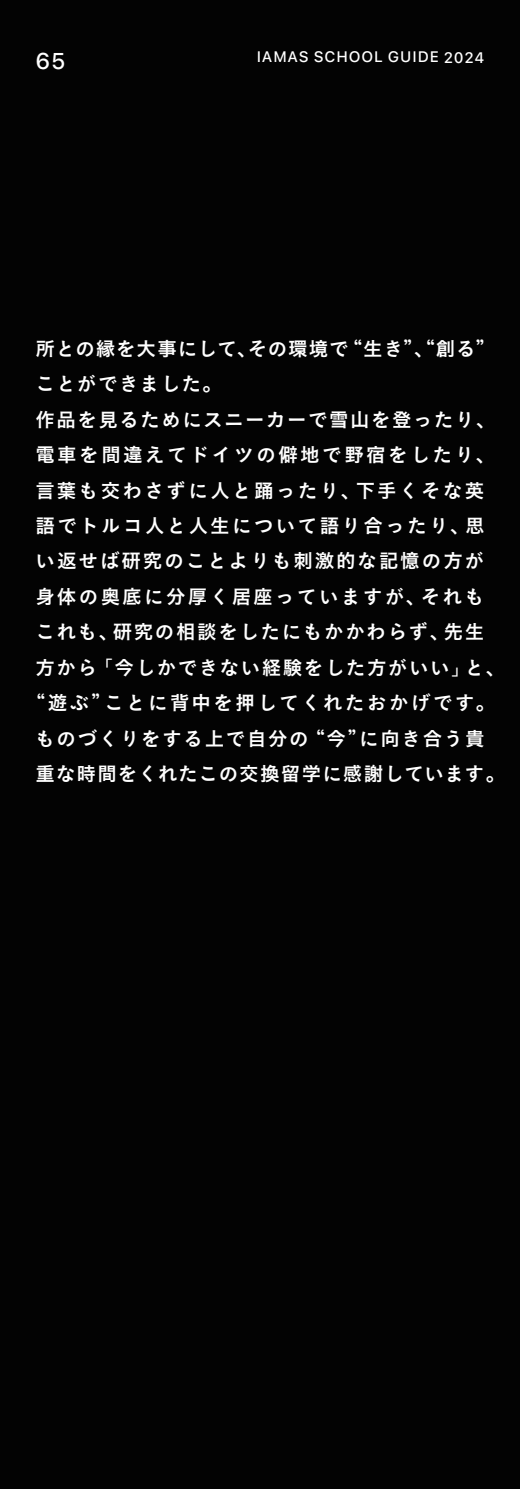
<style>
.page{position:relative;width:520px;height:1489px;background:#fff}
.page>*{position:absolute;margin:0;border:0;box-sizing:border-box;transform-origin:0 0}
.t1{font:500 22.75px "SF Pro Text";color:#fff}
.t2{font:19.5px/35.5px "Koburina Go W6";letter-spacing:.085em;color:#fff}
.t3{font:19.5px "Koburina Go W6";letter-spacing:.125em;color:#fff}
.t4{font:19.5px "Koburina Go W6";letter-spacing:.14em;color:#fff}
.t5{font:19.5px "Koburina Go W6";letter-spacing:.105em;color:#fff}
.t6{font:19.5px "Koburina Go W6";letter-spacing:.12em;color:#fff}
.t7{font:19.5px "Koburina Go W6";letter-spacing:.04em;color:#fff}
.t8{font:500 15.25px "SF Pro Text";letter-spacing:.055em;color:#fff}
.s1{font-family:"Koburina Go W3"}
</style>
<div class="page">
<div style="left:0;top:0;width:519px;height:1488px;background:#030303"></div>
<p class="t1" style="left:35px;top:48px;width:32px">65</p>
<p class="t8" style="left:256px;top:48px;width:229px">IAMAS SCHOOL GUIDE 2024</p>
<p class="t2" style="left:342px;top:330px;width:154px">“生き”、“創る“</p>
<p class="t7" style="left:35px;top:335px;width:222px">所との縁を大事にして、</p>
<p class="t2" style="left:35px;top:366px;width:188px">ことができました。</p>
<p class="t2" style="left:35px;top:401px;width:461px">作品を見るためにスニーカーで雪山を登ったり、</p>
<p class="t4" style="left:35px;top:441px;width:461px">電車を間違えてドイツの僻地で野宿をしたり、</p>
<p class="t2" style="left:355px;top:472px;width:130px">下手くそな英</p>
<p class="t2" style="left:247px;top:330px;width:102px">その環境で</p>
<p class="t3" style="left:35px;top:477px;width:326px">言葉も交わさずに人と踊ったり、</p>
<p class="t6" style="left:35px;top:512px;width:435px">語でトルコ人と人生について語り合ったり、</p>
<p class="t5" style="left:35px;top:547px;width:450px">い返せば研究のことよりも刺激的な記憶の方が</p>
<p class="t2" style="left:420px;top:578px;width:65px">それも</p>
<p class="t2" style="left:464px;top:507px;width:21px">思</p>
<p class="t3" style="left:35px;top:583px;width:391px">身体の奥底に分厚く居座っていますが、</p>
<p class="t2" style="left:35px;top:614px;width:84px">これも、</p>
<p class="t2" style="left:113px;top:614px;width:338px">研究の相談をしたにもかかわらず、</p>
<p class="t2" style="left:443px;top:614px;width:42px">先生</p>
<p class="t2" style="left:35px;top:649px;width:63px">方から</p>
<p class="t2" style="left:93px;top:649px;width:378px"><span class="s1">「</span>今しかできない経験をした方がいい<span class="s1">」</span></p>
<p class="t2" style="left:464px;top:649px;width:42px">と、</p>
<p class="t2" style="left:26px;top:684px;width:87px">“遊ぶ”</p>
<p class="t3" style="left:104px;top:689px;width:392px">ことに背中を押してくれたおかげです。</p>
<p class="t2" style="left:35px;top:720px;width:471px">ものづくりをする上で自分の<br>重な時間をくれたこの交換留学に感謝しています。</p>
<p class="t2" style="left:305px;top:720px;width:63px">“今”</p>
<p class="t2" style="left:359px;top:720px;width:127px">に向き合う貴</p>
</div>
